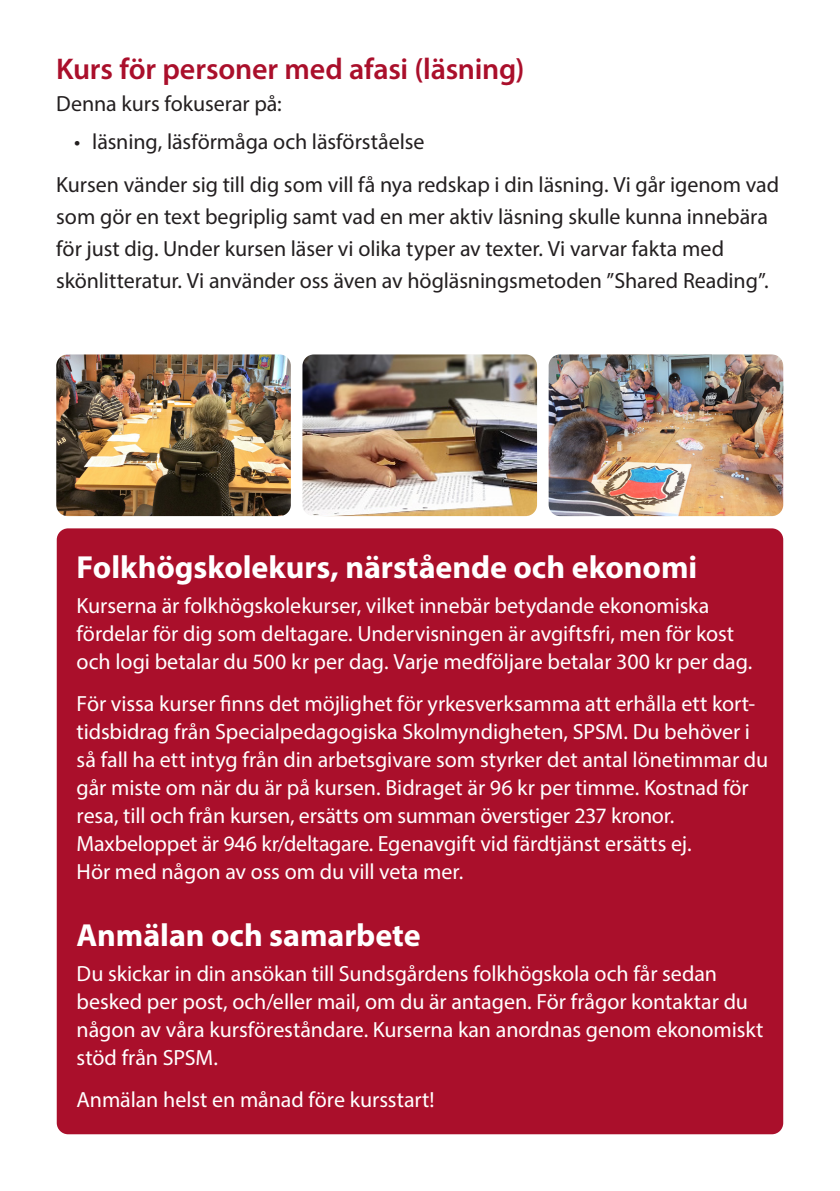
<style>
.page{position:relative;width:840px;height:1191px;background:#fff}
.page>*{position:absolute;margin:0;border:0;box-sizing:border-box;transform-origin:0 0}
.t1{font:700 32px "Myriad Pro";letter-spacing:-.005em;color:#fff}
.t2{font:600 30px "Myriad Pro";letter-spacing:-.005em;color:#aa0f2b}
.t3{font:22px/28px "Myriad Pro";letter-spacing:-.005em;color:#fff}
.t4{font:22px/32px "Myriad Pro";color:#231f20}
</style>
<div class="page">
<div style="left:57px;top:528px;width:725px;height:606px;background:#aa0f2b;border-radius:11px"></div>
<img style="left:302px;top:354px;width:234px;height:162px">
<img style="left:56px;top:354px;width:235px;height:162px">
<img style="left:548px;top:354px;width:234px;height:162px">
<p class="t2" style="left:56px;top:50px;width:469px">Kurs för personer med afasi (läsning)</p>
<p class="t4" style="left:56px;top:87px;width:227px">Denna kurs fokuserar på:</p>
<p class="t4" style="left:74px;top:125px;width:351px">• läsning, läsförmåga och läsförståelse</p>
<p class="t4" style="left:56px;top:168px;width:724px">Kursen vänder sig till dig som vill få nya redskap i din läsning. Vi går igenom vad som gör en text begriplig samt vad en mer aktiv läsning skulle kunna innebära för just dig. Under kursen läser vi olika typer av texter. Vi varvar fakta med skönlitteratur. Vi använder oss även av högläsningsmetoden ”Shared Reading”.</p>
<p class="t1" style="left:77px;top:546px;width:621px">Folkhögskolekurs, närstående och ekonomi</p>
<p class="t3" style="left:77px;top:591px;width:677px">Kurserna är folkhögskolekurser, vilket innebär betydande ekonomiska fördelar för dig som deltagare. Undervisningen är avgiftsfri, men för kost och logi betalar du 500 kr per dag. Varje medföljare betalar 300 kr per dag.</p>
<p class="t3" style="left:77px;top:689px;width:692px">För vissa kurser finns det möjlighet för yrkesverksamma att erhålla ett kort&shy;tidsbidrag från Specialpedagogiska Skolmyndigheten, SPSM. Du behöver i så fall ha ett intyg från din arbetsgivare som styrker det antal lönetimmar du går miste om när du är på kursen. Bidraget är 96 kr per timme. Kostnad för resa, till och från kursen, ersätts om summan överstiger 237 kronor.<br>Maxbeloppet är 946 kr/deltagare. Egenavgift vid färdtjänst ersätts ej.<br>Hör med någon av oss om du vill veta mer.</p>
<p class="t1" style="left:77px;top:914px;width:345px">Anmälan och samarbete</p>
<p class="t3" style="left:77px;top:959px;width:688px">Du skickar in din ansökan till Sundsgårdens folkhögskola och får sedan besked per post, och/eller mail, om du är antagen. För frågor kontaktar du någon av våra kursföreståndare. Kurserna kan anordnas genom ekonomiskt stöd från SPSM.</p>
<p class="t3" style="left:77px;top:1084px;width:359px">Anmälan helst en månad före kursstart!</p>
</div>
